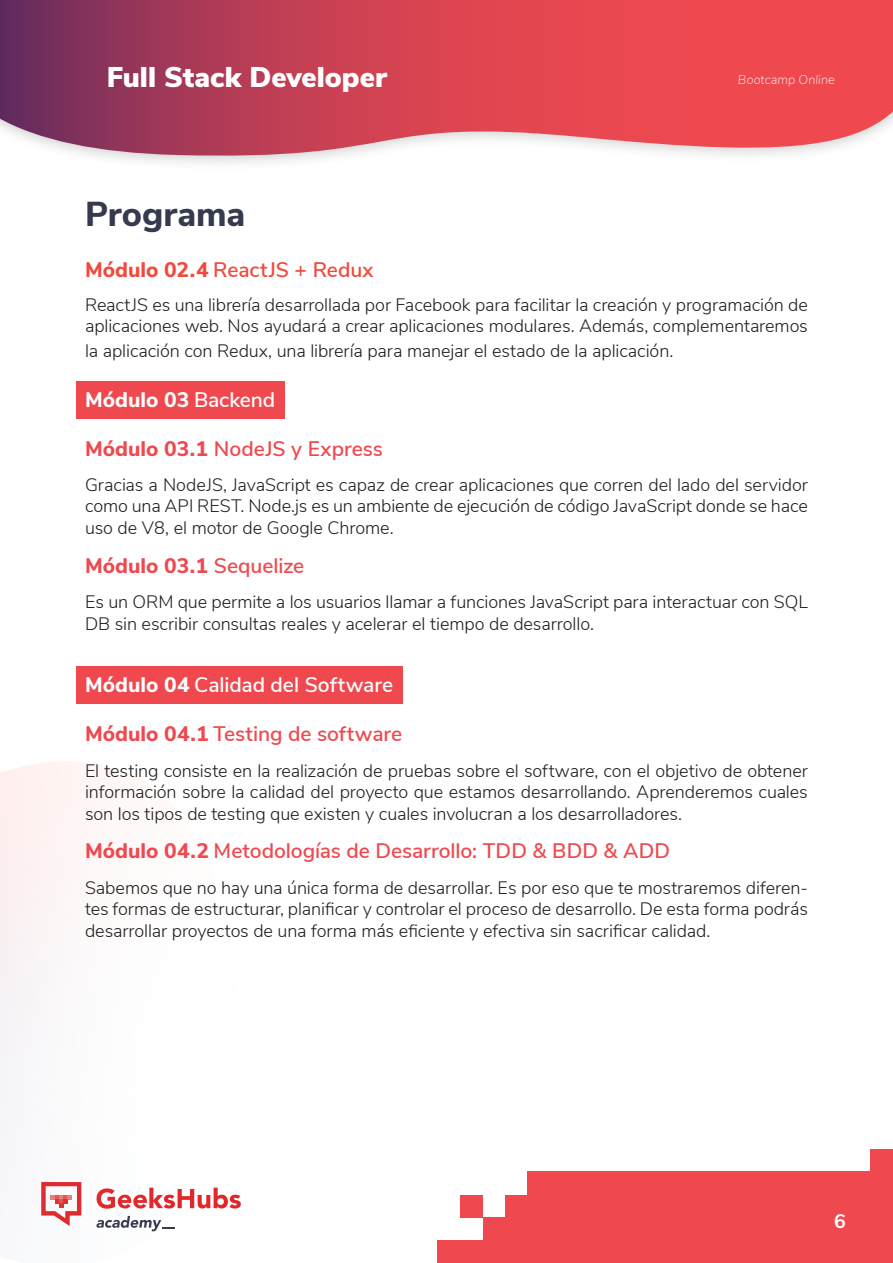
<style>
.page{position:relative;width:893px;height:1263px;background:#fff}
.page>*{position:absolute;margin:0;border:0;box-sizing:border-box;transform-origin:0 0}
.t1{font:800 34.5px "Nunito Sans";letter-spacing:-.005em;color:#363a4e}
.t2{font:900 28.5px "Nunito Sans";color:#fff}
.t3{font:600 21px "Nunito Sans";color:#ef494f}
.t4{font:600 21px "Nunito Sans";letter-spacing:-.005em;color:#fff}
.t5{font:600 21px "Nunito Sans";color:#f1493c}
.t6{font:800 21px "Nunito Sans";color:#ef494f}
.t7{font:800 21px "Nunito Sans";color:#fff}
.t8{font:700 19.5px "Nunito Sans";color:#fff}
.t9{font:300 18px/21.6px "Nunito Sans";letter-spacing:-.005em;color:#1f1f1f;text-align:justify}
.t10{font:italic 200 12.75px "Nunito Sans";letter-spacing:.01em;color:#fff}
.s1{font-weight:800}
.s2{font-weight:600}
</style>
<div class="page">
<div style="left:528px;top:1171px;width:365px;height:92px;background:#ef494f"></div>
<div style="left:870px;top:1149px;width:23px;height:22px;background:#ef494f"></div>
<div style="left:483px;top:1218px;width:47px;height:45px;background:#ef494f"></div>
<div style="left:438px;top:1240px;width:49px;height:23px;background:#ef494f"></div>
<div style="left:505px;top:1195px;width:29px;height:38px;background:#ef494f"></div>
<div style="left:460px;top:1195px;width:23px;height:23px;background:#ef494f"></div>
<svg style="left:0;top:0;width:893px;height:162px;background:#ce5666"></svg>
<svg style="left:0;top:761px;width:241px;height:471px"></svg>
<div style="left:76px;top:381px;width:208px;height:37px;background:#ef494f"></div>
<div style="left:76px;top:666px;width:326px;height:38px;background:#ef494f"></div>
<h2 class="t2" style="left:107px;top:56px;width:282px">Full Stack Developer</h2>
<p class="t10" style="left:738px;top:71px;width:98px">Bootcamp Online</p>
<h1 class="t1" style="left:85px;top:189px;width:162px">Programa</h1>
<p class="t5" style="left:85px;top:254px;width:290px"><span class="s1">Módulo 02.4</span> ReactJS + Redux</p>
<p class="t9" style="left:85px;top:292px;width:724px">ReactJS es una librería desarrollada por Facebook para facilitar la creación y programación de aplicaciones web. Nos ayudará a crear aplicaciones modulares. Además, complementaremos</p>
<p class="t9" style="left:85px;top:339px;width:590px">la aplicación con Redux, una librería para manejar el estado de la aplicación.</p>
<p class="t7" style="left:85px;top:384px;width:192px">Módulo 03 <span class="s2">Backend</span></p>
<p class="t3" style="left:85px;top:433px;width:299px"><span class="s1">Módulo 03.1</span> NodeJS y Express</p>
<p class="t9" style="left:85px;top:473px;width:724px">Gracias a NodeJS, JavaScript es capaz de crear aplicaciones que corren del lado del servidor como una API REST. Node.js es un ambiente de ejecución de código JavaScript donde se hace uso de V8, el motor de Google Chrome.</p>
<p class="t6" style="left:85px;top:550px;width:221px">Módulo 03.1 <span class="s2">Sequelize</span></p>
<p class="t9" style="left:85px;top:590px;width:724px">Es un ORM que permite a los usuarios llamar a funciones JavaScript para interactuar con SQL<br>DB sin escribir consultas reales y acelerar el tiempo de desarrollo.</p>
<p class="t4" style="left:85px;top:669px;width:310px"><span class="s1">Módulo 04</span> Calidad del Software</p>
<p class="t3" style="left:85px;top:719px;width:319px"><span class="s1">Módulo 04.1</span> Testing de software</p>
<p class="t9" style="left:85px;top:758px;width:724px">El testing consiste en la realización de pruebas sobre el software, con el objetivo de obtener información sobre la calidad del proyecto que estamos desarrollando. Aprenderemos cuales son los tipos de testing que existen y cuales involucran a los desarrolladores.</p>
<p class="t3" style="left:85px;top:836px;width:587px"><span class="s1">Módulo 04.2</span> Metodologías de Desarrollo: TDD &amp; BDD &amp; ADD</p>
<p class="t9" style="left:85px;top:875px;width:724px">Sabemos que no hay una única forma de desarrollar. Es por eso que te mostraremos diferen&shy;tes formas de estructurar, planificar y controlar el proceso de desarrollo. De esta forma podrás desarrollar proyectos de una forma más eficiente y efectiva sin sacrificar calidad.</p>
<p class="t8" style="left:834px;top:1207px;width:13px">6</p>
</div>
